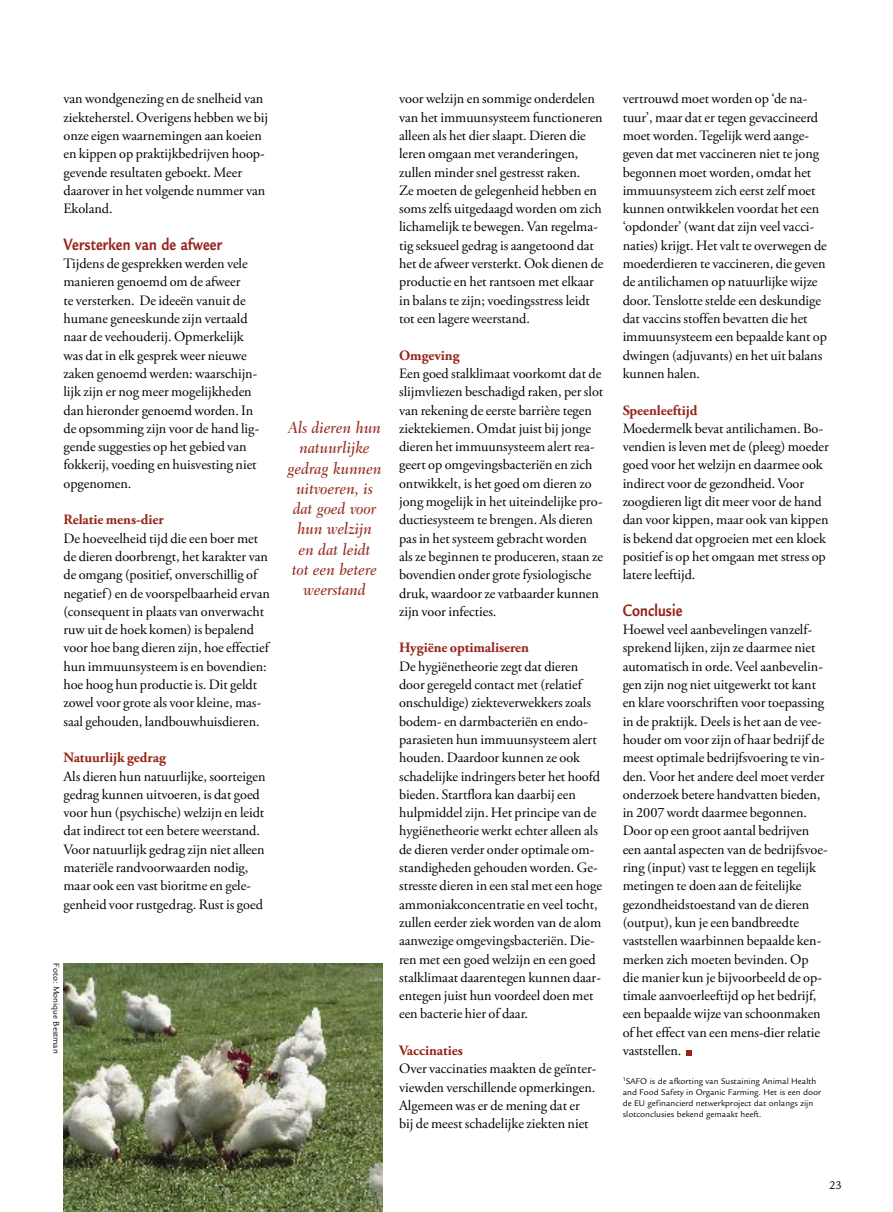
<style>
.page{position:relative;width:893px;height:1212px;background:#fff}
.page>*{position:absolute;margin:0;border:0;box-sizing:border-box;transform-origin:0 0}
.tk{font:700 18px "Legacy Sans Std";letter-spacing:.01em;color:#962519;scale:.8 1}
.q{font:italic 500 16.5px/20.2px "Fairfield LT Std";color:#962519;text-align:center;scale:.9 1}
.t1{font:14.25px/18.3px "Adobe Garamond Pro";letter-spacing:-.005em;color:#000}
.t2{font:700 14.25px "Adobe Garamond Pro";color:#962519}
.t3{font:12px "Legacy Sans Std";color:#000}
.bron{font:9px/10.8px "Legacy Sans Std";color:#000}
.f-cr{font:9px "Legacy Sans Std";letter-spacing:-.005em;color:#000}
</style>
<div class="page">
<svg style="left:686px;top:1050px;width:5px;height:5px"></svg>
<img style="left:64px;top:964px;width:318px;height:248px">
<p class="t1" style="left:63px;top:90px;width:206px">van wondgenezing en de snelheid van ziekteherstel. Overigens hebben we bij onze eigen waarnemingen aan koeien en kippen op praktijkbedrijven hoop&shy;gevende resultaten geboekt. Meer daarover in het volgende nummer van<br>Ekoland.</p>
<p class="tk" style="left:63px;top:234px;width:200px">Versterken van de afweer</p>
<p class="t1" style="left:63px;top:255px;width:197px">Tijdens de gesprekken werden vele manieren genoemd om de afweer<br>te versterken. De ideeën vanuit de humane geneeskunde zijn vertaald naar de veehouderij. Opmerkelijk was dat in elk gesprek weer nieuwe zaken genoemd werden: waarschijn&shy;lijk zijn er nog meer mogelijkheden dan hieronder genoemd worden. In de opsomming zijn voor de hand lig&shy;gende suggesties op het gebied van fokkerij, voeding en huisvesting niet opgenomen.</p>
<p class="t2" style="left:63px;top:511px;width:102px">Relatie mens-dier</p>
<p class="t1" style="left:63px;top:529px;width:208px">De hoeveelheid tijd die een boer met de dieren doorbrengt, het karakter van de omgang (positief, onverschillig of negatief) en de voorspelbaarheid ervan (consequent in plaats van onverwacht ruw uit de hoek komen) is bepalend voor hoe bang dieren zijn, hoe effectief hun immuunsysteem is en bovendien: hoe hoog hun productie is. Dit geldt zowel voor grote als voor kleine, mas&shy;saal gehouden, landbouwhuisdieren.</p>
<p class="t2" style="left:63px;top:749px;width:104px">Natuurlijk gedrag</p>
<p class="t1" style="left:63px;top:767px;width:204px">Als dieren hun natuurlijke, soorteigen gedrag kunnen uitvoeren, is dat goed voor hun (psychische) welzijn en leidt dat indirect tot een betere weerstand.<br>Voor natuurlijk gedrag zijn niet alleen materiële randvoorwaarden nodig, maar ook een vast bioritme en gele&shy;genheid voor rustgedrag. Rust is goed</p>
<p class="q" style="left:288px;top:417px;width:106px">Als dieren hun natuurlijke gedrag kunnen uitvoeren, is dat goed voor hun welzijn en dat leidt<br>tot een betere weerstand</p>
<p class="f-cr" style="left:61px;top:963px;width:92px;rotate:90deg">Foto: Monique Bestman</p>
<p class="t1" style="left:399px;top:90px;width:206px">voor welzijn en sommige onderdelen van het immuunsysteem functioneren alleen als het dier slaapt. Dieren die leren omgaan met veranderingen, zullen minder snel gestresst raken.<br>Ze moeten de gelegenheid hebben en soms zelfs uitgedaagd worden om zich lichamelijk te bewegen. Van regelma&shy;tig seksueel gedrag is aangetoond dat het de afweer versterkt. Ook dienen de productie en het rantsoen met elkaar in balans te zijn; voedingsstress leidt tot een lagere weerstand.</p>
<p class="t2" style="left:399px;top:347px;width:62px">Omgeving</p>
<p class="t1" style="left:399px;top:365px;width:206px">Een goed stalklimaat voorkomt dat de slijmvliezen beschadigd raken, per slot van rekening de eerste barrière tegen ziektekiemen. Omdat juist bij jonge dieren het immuunsysteem alert rea&shy;geert op omgevingsbacteriën en zich ontwikkelt, is het goed om dieren zo jong mogelijk in het uiteindelijke pro&shy;ductiesysteem te brengen. Als dieren pas in het systeem gebracht worden als ze beginnen te produceren, staan ze bovendien onder grote fysiologische druk, waardoor ze vatbaarder kunnen zijn voor infecties.</p>
<p class="t2" style="left:399px;top:640px;width:131px">Hygiëne optimaliseren</p>
<p class="t1" style="left:399px;top:657px;width:204px">De hygiënetheorie zegt dat dieren door geregeld contact met (relatief onschuldige) ziekteverwekkers zoals bodem- en darmbacteriën en endo&shy;parasieten hun immuunsysteem alert houden. Daardoor kunnen ze ook schadelijke indringers beter het hoofd bieden. Startflora kan daarbij een hulpmiddel zijn. Het principe van de hygiënetheorie werkt echter alleen als de dieren verder onder optimale om&shy;standigheden gehouden worden. Ge&shy;stresste dieren in een stal met een hoge ammoniakconcentratie en veel tocht, zullen eerder ziek worden van de alom aanwezige omgevingsbacteriën. Die&shy;ren met een goed welzijn en een goed stalklimaat daarentegen kunnen daar&shy;entegen juist hun voordeel doen met een bacterie hier of daar.</p>
<p class="t2" style="left:399px;top:1042px;width:65px">Vaccinaties</p>
<p class="t1" style="left:399px;top:1060px;width:199px">Over vaccinaties maakten de geïnter&shy;viewden verschillende opmerkingen.<br>Algemeen was er de mening dat er bij de meest schadelijke ziekten niet</p>
<p class="t1" style="left:623px;top:90px;width:206px">vertrouwd moet worden op ‘de na&shy;tuur’, maar dat er tegen gevaccineerd moet worden. Tegelijk werd aange&shy;geven dat met vaccineren niet te jong begonnen moet worden, omdat het immuunsysteem zich eerst zelf moet kunnen ontwikkelen voordat het een ‘opdonder’ (want dat zijn veel vacci&shy;naties) krijgt. Het valt te overwegen de moederdieren te vaccineren, die geven de antilichamen op natuurlijke wijze door. Tenslotte stelde een deskundige dat vaccins stoffen bevatten die het immuunsysteem een bepaalde kant op dwingen (adjuvants) en het uit balans kunnen halen.</p>
<p class="t2" style="left:623px;top:402px;width:76px">Speenleeftijd</p>
<p class="t1" style="left:623px;top:420px;width:208px">Moedermelk bevat antilichamen. Bo&shy;vendien is leven met de (pleeg) moeder goed voor het welzijn en daarmee ook indirect voor de gezondheid. Voor zoogdieren ligt dit meer voor de hand dan voor kippen, maar ook van kippen is bekend dat opgroeien met een kloek positief is op het omgaan met stress op latere leeftijd.</p>
<p class="tk" style="left:623px;top:600px;width:76px">Conclusie</p>
<p class="t1" style="left:623px;top:621px;width:207px">Hoewel veel aanbevelingen vanzelf&shy;sprekend lijken, zijn ze daarmee niet automatisch in orde. Veel aanbevelin&shy;gen zijn nog niet uitgewerkt tot kant en klare voorschriften voor toepassing in de praktijk. Deels is het aan de vee&shy;houder om voor zijn of haar bedrijf de meest optimale bedrijfsvoering te vin&shy;den. Voor het andere deel moet verder onderzoek betere handvatten bieden, in 2007 wordt daarmee begonnen.<br>Door op een groot aantal bedrijven een aantal aspecten van de bedrijfsvoe&shy;ring (input) vast te leggen en tegelijk metingen te doen aan de feitelijke gezondheidstoestand van de dieren (output), kun je een bandbreedte vaststellen waarbinnen bepaalde ken&shy;merken zich moeten bevinden. Op die manier kun je bijvoorbeeld de op&shy;timale aanvoerleeftijd op het bedrijf, een bepaalde wijze van schoonmaken of het effect van een mens-dier relatie vaststellen.</p>
<p class="bron" style="left:623px;top:1076px;width:200px"><sup>1</sup>SAFO is de afkorting van Sustaining Animal Health and Food Safety in Organic Farming. Het is een door de EU gefinancierd netwerkproject dat onlangs zijn slotconclusies bekend gemaakt heeft.</p>
<p class="t3" style="left:829px;top:1178px;width:14px">23</p>
</div>
